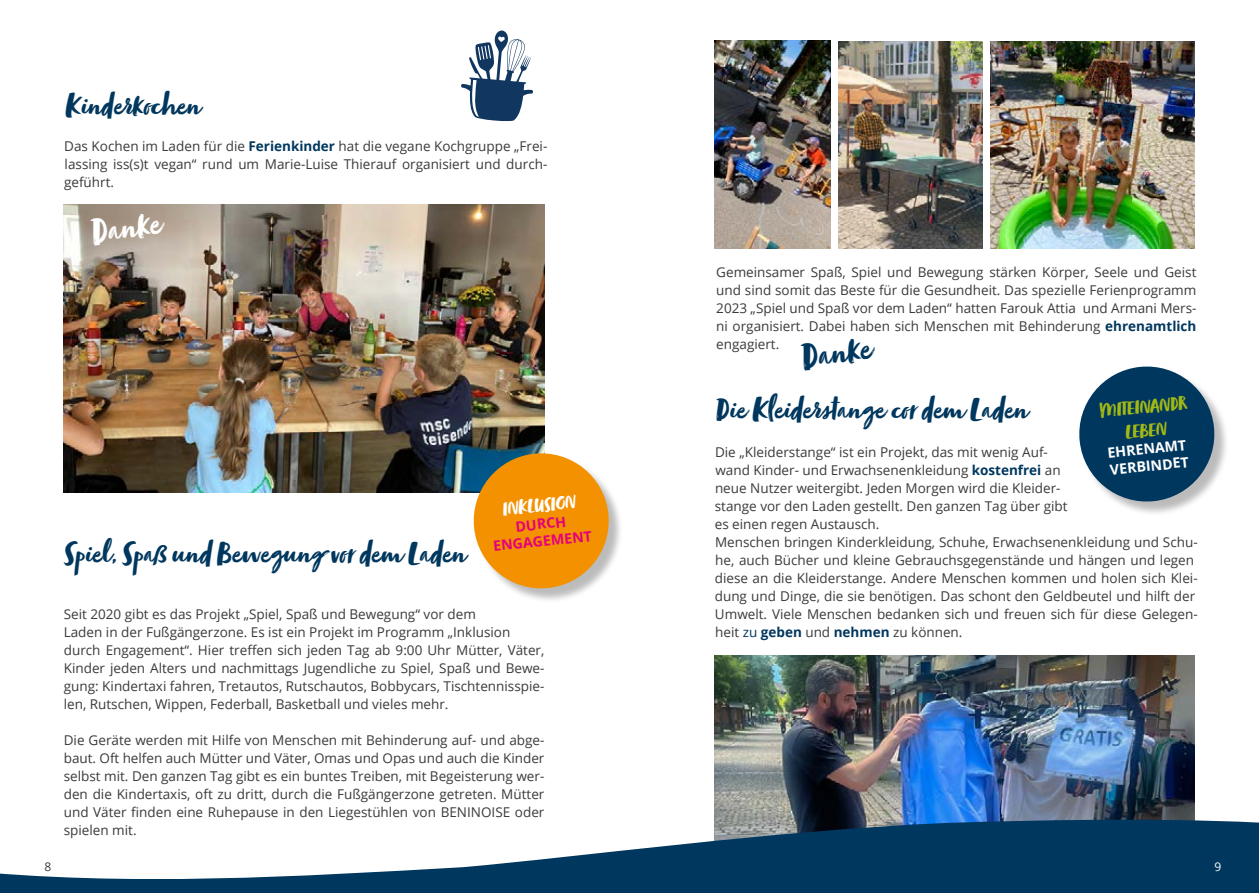
<style>
.page{position:relative;width:1259px;height:893px;background:#fff}
.page>*{position:absolute;margin:0;border:0;box-sizing:border-box;transform-origin:0 0}
.t1{font:39.3px "Zooja Pro";color:#fff}
.t2{font:39.3px "Zooja Pro";color:#00375e}
.t3{font:33px "Zooja Pro";color:#00375e}
.t4{font:19.65px/23.5px "Zooja Pro";color:#a2b915;text-align:center}
.t5{font:19.65px "Zooja Pro";color:#fff}
.t6{font:700 14.25px/17.1px "Open Sans";color:#fff}
.t7{font:700 14.25px/17.1px "Open Sans";color:#e5007c;text-align:center}
.t8{font:13.5px/18px "Open Sans";color:#3a3a39;text-align:justify}
.t9{font:12px "Open Sans";color:#3a3a39}
.t10{font:12px "Open Sans";color:#fff}
.s1{font-weight:700;color:#00375e}
.s2{color:#00375e}
</style>
<div class="page">
<img style="left:714px;top:655px;width:480px;height:162px">
<svg style="left:461px;top:30px;width:72px;height:92px"></svg>
<svg style="left:0;top:817px;width:1259px;height:76px;fill:#00375e"></svg>
<img style="left:64px;top:204px;width:480px;height:289px">
<img style="left:714px;top:41px;width:117px;height:207px">
<img style="left:838px;top:41px;width:144px;height:207px">
<img style="left:990px;top:41px;width:204px;height:207px">
<div style="left:475px;top:455px;width:148px;height:148px;background:#000;opacity:.27"></div>
<svg style="left:470px;top:450px;width:142px;height:142px;background:#e1a13d"></svg>
<div style="left:1081px;top:368px;width:148px;height:148px;background:#000;opacity:.27"></div>
<svg style="left:1079px;top:366px;width:138px;height:139px"></svg>
<h2 class="t3" style="left:65px;top:85px;width:137px">Kinderkochen</h2>
<p class="t8" style="left:64px;top:136px;width:485px">Das Kochen im Laden für die <span class="s1">Ferienkinder</span> hat die vegane Kochgruppe „Frei&shy;lassing iss(s)t vegan“ rund um Marie-Luise Thierauf organisiert und durch&shy;geführt.</p>
<h1 class="t1" style="left:87px;top:209px;width:72px;rotate:-8deg">Danke</h1>
<h2 class="t3" style="left:64px;top:533px;width:403px">Spiel, Spaß und Bewegung vor dem Laden</h2>
<h3 class="t5" style="left:501px;top:497px;width:75px;rotate:-6deg">INKLUSION</h3>
<p class="t7" style="left:490px;top:520px;width:101px;rotate:-6deg">DURCH<br>ENGAGEMENT</p>
<p class="t8" style="left:64px;top:604px;width:482px;text-align:left">Seit 2020 gibt es das Projekt „Spiel, Spaß und Bewegung“ vor dem<br>Laden in der Fußgängerzone. Es ist ein Projekt im Programm „Inklusion durch Engagement“. Hier treffen sich jeden Tag ab 9:00 Uhr Mütter, Väter, Kinder jeden Alters und nachmittags Jugendliche zu Spiel, Spaß und Bewe&shy;gung: Kindertaxi fahren, Tretautos, Rutschautos, Bobbycars, Tischtennisspie&shy;len, Rutschen, Wippen, Federball, Basketball und vieles mehr.</p>
<p class="t8" style="left:64px;top:730px;width:482px">Die Geräte werden mit Hilfe von Menschen mit Behinderung auf- und abge&shy;baut. Oft helfen auch Mütter und Väter, Omas und Opas und auch die Kinder selbst mit. Den ganzen Tag gibt es ein buntes Treiben, mit Begeisterung wer&shy;den die Kindertaxis, oft zu dritt, durch die Fußgängerzone getreten. Mütter und Väter finden eine Ruhepause in den Liegestühlen von BENINOISE oder spielen mit.</p>
<p class="t8" style="left:716px;top:262px;width:482px">Gemeinsamer Spaß, Spiel und Bewegung stärken Körper, Seele und Geist und sind somit das Beste für die Gesundheit. Das spezielle Ferienprogramm 2023 „Spiel und Spaß vor dem Laden“ hatten Farouk Attia und Armani Mers&shy;ni organisiert. Dabei haben sich Menschen mit Behinderung <span class="s1">ehrenamtlich </span>engagiert.</p>
<h1 class="t2" style="left:797px;top:334px;width:72px;rotate:-8deg">Danke</h1>
<h2 class="t3" style="left:715px;top:390px;width:313px">Die Kleiderstange cor dem Laden</h2>
<p class="t8" style="left:715px;top:442px;width:484px;text-align:left">Die „Kleiderstange“ ist ein Projekt, das mit wenig Auf-<br>wand Kinder- und Erwachsenenkleidung <span class="s1">kostenfrei</span> an<br>neue Nutzer weitergibt. Jeden Morgen wird die Kleider-<br>stange vor den Laden gestellt. Den ganzen Tag über gibt<br>es einen regen Austausch.<br>Menschen bringen Kinderkleidung, Schuhe, Erwachsenenkleidung und Schu&shy;he, auch Bücher und kleine Gebrauchsgegenstände und hängen und legen diese an die Kleiderstange. Andere Menschen kommen und holen sich Klei&shy;dung und Dinge, die sie benötigen. Das schont den Geldbeutel und hilft der Umwelt. Viele Menschen bedanken sich und freuen sich für diese Gelegen&shy;heit <span class="s2">zu</span> <span class="s1">geben</span> und <span class="s1">nehmen</span> zu können.</p>
<h3 class="t4" style="left:1099px;top:402px;width:88px;rotate:-6deg">MITEINANDR<br>LEBEN</h3>
<p class="t6" style="left:1106px;top:444px;width:81px;rotate:-6deg">EHRENAMT<br>VERBINDET</p>
<p class="t9" style="left:45px;top:858px;width:8px">8</p>
<p class="t10" style="left:1214px;top:858px;width:8px">9</p>
</div>
